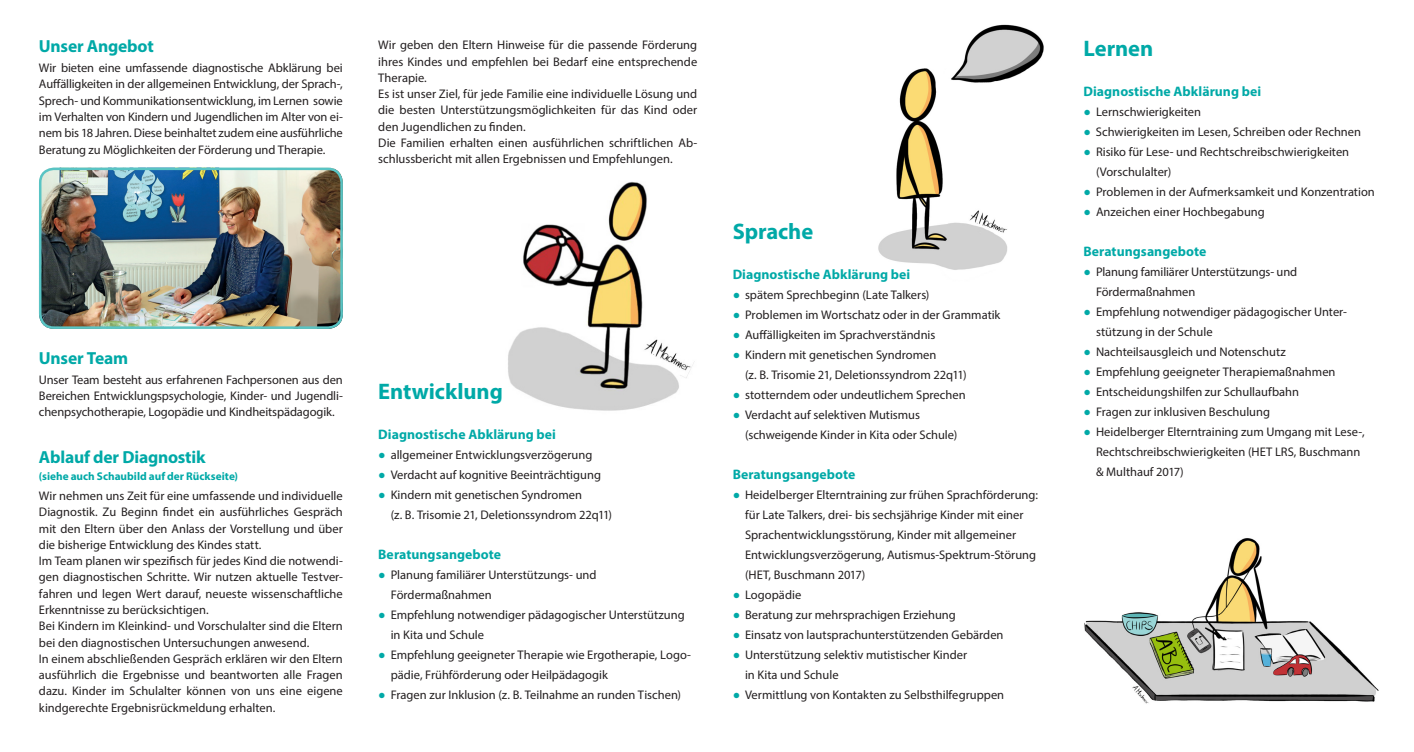
<style>
.page{position:relative;width:1414px;height:752px;background:#fff}
.page>*{position:absolute;margin:0;border:0;box-sizing:border-box;transform-origin:0 0}
.Fliesstext{font:700 22.5px "Myriad Pro";letter-spacing:-.005em;color:#00a9a7}
.Fliesstext-2{font:700 17.5px "Myriad Pro";letter-spacing:-.015em;color:#00a9a7}
.Fliesstext-3{font:700 13.75px "Myriad Pro";color:#00a9a7}
.Fliesstext-4{font:12.5px/16.2px "Myriad Pro";color:#231f20;text-align:justify}
.Fliesstext-5{font:700 11.25px "Myriad Pro";color:#00a9a7}
.s1{font-family:"Arial";color:#00a9a7}
</style>
<div class="page">
<img style="left:1084px;top:538px;width:295px;height:166px">
<img style="left:878px;top:24px;width:166px;height:246px">
<img style="left:508px;top:182px;width:187px;height:229px">
<img style="left:40px;top:170px;width:302px;height:159px">
<div style="left:39px;top:167px;width:304px;height:162px;border:2px solid #59c4c4;border-radius:14px"></div>
<p class="Fliesstext-2" style="left:39px;top:35px;width:116px">Unser Angebot</p>
<p class="Fliesstext-4" style="left:39px;top:60px;width:305px">Wir bieten eine umfassende diagnostische Abklärung bei Auffälligkeiten in der allgemeinen Entwicklung, der Sprach-, Sprech- und Kommunikationsentwicklung, im Lernen sowie im Verhalten von Kindern und Jugendlichen im Alter von ei&shy;nem bis 18 Jahren. Diese beinhaltet zudem eine ausführliche Beratung zu Möglichkeiten der Förderung und Therapie.</p>
<p class="Fliesstext-4" style="left:378px;top:37px;width:320px">Wir geben den Eltern Hinweise für die passende Förderung ihres Kindes und empfehlen bei Bedarf eine entsprechende Therapie.</p>
<p class="Fliesstext-4" style="left:378px;top:85px;width:320px">Es ist unser Ziel, für jede Familie eine individuelle Lösung und die besten Unterstützungsmöglichkeiten für das Kind oder den Jugendlichen zu finden.</p>
<p class="Fliesstext-4" style="left:378px;top:134px;width:320px">Die Familien erhalten einen ausführlichen schriftlichen Ab&shy;schlussbericht mit allen Ergebnissen und Empfehlungen.</p>
<p class="Fliesstext-2" style="left:39px;top:346px;width:91px">Unser Team</p>
<p class="Fliesstext-4" style="left:39px;top:371px;width:305px">Unser Team besteht aus erfahrenen Fachpersonen aus den Bereichen Entwicklungspsychologie, Kinder- und Jugendli&shy;chenpsychotherapie, Logopädie und Kindheitspädagogik.</p>
<p class="Fliesstext-2" style="left:39px;top:445px;width:168px">Ablauf der Diagnostik</p>
<p class="Fliesstext-5" style="left:39px;top:468px;width:201px">(siehe auch Schaubild auf der Rückseite)</p>
<p class="Fliesstext-4" style="left:39px;top:487px;width:305px">Wir nehmen uns Zeit für eine umfassende und individuelle Diagnostik. Zu Beginn findet ein ausführliches Gespräch mit den Eltern über den Anlass der Vorstellung und über die bisherige Entwicklung des Kindes statt.</p>
<p class="Fliesstext-4" style="left:39px;top:552px;width:305px">Im Team planen wir spezifisch für jedes Kind die notwendi&shy;gen diagnostischen Schritte. Wir nutzen aktuelle Testver&shy;fahren und legen Wert darauf, neueste wissenschaftliche Erkenntnisse zu berücksichtigen.</p>
<p class="Fliesstext-4" style="left:39px;top:617px;width:305px">Bei Kindern im Kleinkind- und Vorschulalter sind die Eltern bei den diagnostischen Untersuchungen anwesend.</p>
<p class="Fliesstext-4" style="left:39px;top:650px;width:305px">In einem abschließenden Gespräch erklären wir den Eltern ausführlich die Ergebnisse und beantworten alle Fragen dazu. Kinder im Schulalter können von uns eine eigene kindgerechte Ergebnisrückmeldung erhalten.</p>
<p class="Fliesstext" style="left:378px;top:376px;width:126px">Entwicklung</p>
<p class="Fliesstext-3" style="left:378px;top:425px;width:179px">Diagnostische Abklärung bei</p>
<p class="Fliesstext-4" style="left:378px;top:446px;width:216px"><span class="s1">●</span> allgemeiner Entwicklungsverzögerung</p>
<p class="Fliesstext-4" style="left:378px;top:466px;width:224px"><span class="s1">●</span> Verdacht auf kognitive Beeinträchtigung</p>
<p class="Fliesstext-4" style="left:378px;top:486px;width:205px"><span class="s1">●</span> Kindern mit genetischen Syndromen</p>
<p class="Fliesstext-4" style="left:391px;top:506px;width:223px">(z. B. Trisomie 21, Deletionssyndrom 22q11)</p>
<p class="Fliesstext-3" style="left:378px;top:545px;width:124px">Beratungsangebote</p>
<p class="Fliesstext-4" style="left:391px;top:564px;width:207px;line-height:20px;text-indent:-12px"><span class="s1">●</span> Planung familiärer Unterstützungs- und<br>Fördermaßnahmen</p>
<p class="Fliesstext-4" style="left:378px;top:606px;width:308px"><span class="s1">●</span> Empfehlung notwendiger pädagogischer Unterstützung</p>
<p class="Fliesstext-4" style="left:391px;top:626px;width:95px">in Kita und Schule</p>
<p class="Fliesstext-4" style="left:391px;top:644px;width:302px;line-height:20px;text-indent:-12px"><span class="s1">●</span> Empfehlung geeigneter Therapie wie Ergotherapie, Logo&shy;pädie, Frühförderung oder Heilpädagogik</p>
<p class="Fliesstext-4" style="left:378px;top:686px;width:304px"><span class="s1">●</span> Fragen zur Inklusion (z. B. Teilnahme an runden Tischen)</p>
<p class="Fliesstext" style="left:733px;top:216px;width:82px">Sprache</p>
<p class="Fliesstext-3" style="left:733px;top:265px;width:179px">Diagnostische Abklärung bei</p>
<p class="Fliesstext-4" style="left:733px;top:286px;width:198px"><span class="s1">●</span> spätem Sprechbeginn (Late Talkers)</p>
<p class="Fliesstext-4" style="left:733px;top:306px;width:269px"><span class="s1">●</span> Problemen im Wortschatz oder in der Grammatik</p>
<p class="Fliesstext-4" style="left:733px;top:326px;width:204px"><span class="s1">●</span> Auffälligkeiten im Sprachverständnis</p>
<p class="Fliesstext-4" style="left:733px;top:346px;width:205px"><span class="s1">●</span> Kindern mit genetischen Syndromen</p>
<p class="Fliesstext-4" style="left:745px;top:366px;width:223px">(z. B. Trisomie 21, Deletionssyndrom 22q11)</p>
<p class="Fliesstext-4" style="left:733px;top:386px;width:234px"><span class="s1">●</span> stotterndem oder undeutlichem Sprechen</p>
<p class="Fliesstext-4" style="left:745px;top:404px;width:214px;line-height:20px;text-indent:-12px"><span class="s1">●</span> Verdacht auf selektiven Mutismus (schweigende Kinder in Kita oder Schule)</p>
<p class="Fliesstext-3" style="left:733px;top:465px;width:124px">Beratungsangebote</p>
<p class="Fliesstext-4" style="left:733px;top:486px;width:307px"><span class="s1">●</span> Heidelberger Elterntraining zur frühen Sprachförderung:</p>
<p class="Fliesstext-4" style="left:745px;top:504px;width:293px;line-height:20px;text-align:left">für Late Talkers, drei- bis sechsjährige Kinder mit einer Sprachentwicklungsstörung, Kinder mit allgemeiner Entwicklungsverzögerung, Autismus-Spektrum-Störung (HET, Buschmann 2017)</p>
<p class="Fliesstext-4" style="left:733px;top:586px;width:70px"><span class="s1">●</span> Logopädie</p>
<p class="Fliesstext-4" style="left:733px;top:606px;width:225px"><span class="s1">●</span> Beratung zur mehrsprachigen Erziehung</p>
<p class="Fliesstext-4" style="left:733px;top:626px;width:272px"><span class="s1">●</span> Einsatz von lautsprachunterstützenden Gebärden</p>
<p class="Fliesstext-4" style="left:733px;top:646px;width:236px"><span class="s1">●</span> Unterstützung selektiv mutistischer Kinder</p>
<p class="Fliesstext-4" style="left:745px;top:666px;width:95px">in Kita und Schule</p>
<p class="Fliesstext-4" style="left:733px;top:686px;width:273px"><span class="s1">●</span> Vermittlung von Kontakten zu Selbsthilfegruppen</p>
<p class="Fliesstext" style="left:1083px;top:34px;width:71px">Lernen</p>
<p class="Fliesstext-3" style="left:1083px;top:82px;width:179px">Diagnostische Abklärung bei</p>
<p class="Fliesstext-4" style="left:1083px;top:103px;width:119px"><span class="s1">●</span> Lernschwierigkeiten</p>
<p class="Fliesstext-4" style="left:1083px;top:123px;width:279px"><span class="s1">●</span> Schwierigkeiten im Lesen, Schreiben oder Rechnen</p>
<p class="Fliesstext-4" style="left:1083px;top:143px;width:267px"><span class="s1">●</span> Risiko für Lese- und Rechtschreibschwierigkeiten</p>
<p class="Fliesstext-4" style="left:1096px;top:163px;width:77px">(Vorschulalter)</p>
<p class="Fliesstext-4" style="left:1083px;top:183px;width:293px"><span class="s1">●</span> Problemen in der Aufmerksamkeit und Konzentration</p>
<p class="Fliesstext-4" style="left:1083px;top:203px;width:183px"><span class="s1">●</span> Anzeichen einer Hochbegabung</p>
<p class="Fliesstext-3" style="left:1083px;top:242px;width:124px">Beratungsangebote</p>
<p class="Fliesstext-4" style="left:1083px;top:263px;width:215px"><span class="s1">●</span> Planung familiärer Unterstützungs- und</p>
<p class="Fliesstext-4" style="left:1096px;top:283px;width:101px">Fördermaßnahmen</p>
<p class="Fliesstext-4" style="left:1083px;top:303px;width:265px"><span class="s1">●</span> Empfehlung notwendiger pädagogischer Unter-</p>
<p class="Fliesstext-4" style="left:1096px;top:323px;width:118px">stützung in der Schule</p>
<p class="Fliesstext-4" style="left:1083px;top:343px;width:204px"><span class="s1">●</span> Nachteilsausgleich und Notenschutz</p>
<p class="Fliesstext-4" style="left:1083px;top:363px;width:254px"><span class="s1">●</span> Empfehlung geeigneter Therapiemaßnahmen</p>
<p class="Fliesstext-4" style="left:1083px;top:383px;width:217px"><span class="s1">●</span> Entscheidungshilfen zur Schullaufbahn</p>
<p class="Fliesstext-4" style="left:1083px;top:403px;width:188px"><span class="s1">●</span> Fragen zur inklusiven Beschulung</p>
<p class="Fliesstext-4" style="left:1083px;top:423px;width:283px"><span class="s1">●</span> Heidelberger Elterntraining zum Umgang mit Lese-,</p>
<p class="Fliesstext-4" style="left:1096px;top:443px;width:266px">Rechtschreibschwierigkeiten (HET LRS, Buschmann</p>
<p class="Fliesstext-4" style="left:1096px;top:463px;width:89px">&amp; Multhauf 2017)</p>
</div>
